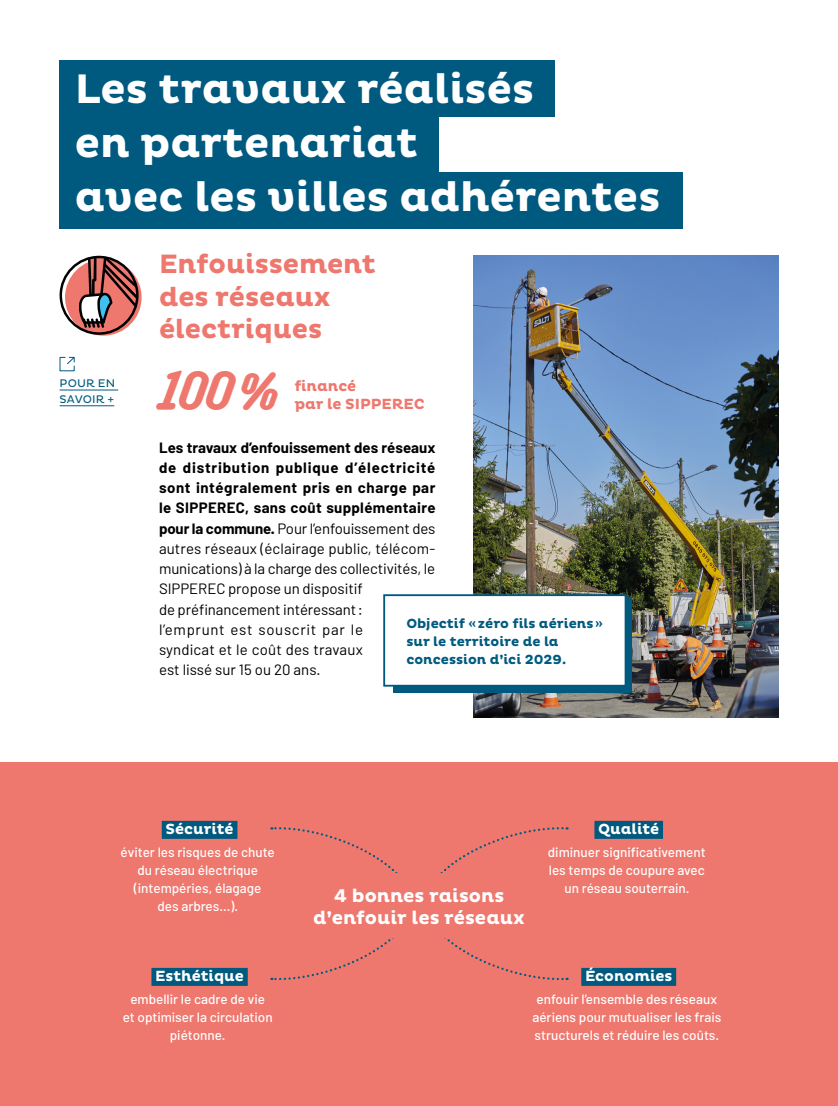
<style>
.page{position:relative;width:838px;height:1106px;background:#fff}
.page>*{position:absolute;margin:0;border:0;box-sizing:border-box;transform-origin:0 0}
.t1{font:45px "Bukhari Script";color:#ee776e}
.t2{font:700 42px/54px "Pluto";color:#fff}
.t3{font:700 27px/32.4px "Pluto";letter-spacing:-.005em;color:#ee776e}
.t4{font:700 18.75px/22.5px "Pluto";color:#fff;text-align:center}
.t5{font:15px/20.2px "Barlow";letter-spacing:-.005em;color:#000}
.t6{font:700 15px "Pluto";color:#fff}
.t7{font:700 15px "Pluto";letter-spacing:-.005em;color:#ee776e}
.t8{font:500 13.5px/18px "Barlow";color:#fff;text-align:center}
.t9{font:700 13.5px/18px "Pluto";color:#005a7f}
.t10{font:11.25px/15.8px "Pluto";letter-spacing:.015em;color:#005a7f}
.s1{font-weight:700}
</style>
<div class="page">
<div style="left:60px;top:108px;width:378px;height:73px;background:#005a7f"></div>
<div style="left:60px;top:61px;width:495px;height:56px;background:#005a7f"></div>
<div style="left:60px;top:173px;width:622px;height:56px;background:#005a7f"></div>
<img style="left:474px;top:256px;width:304px;height:461px">
<div style="left:0;top:762px;width:838px;height:344px;background:#ee776e"></div>
<div style="left:162px;top:821px;width:75px;height:18px;background:#005a7f"></div>
<div style="left:151px;top:967px;width:97px;height:18px;background:#005a7f"></div>
<div style="left:594px;top:821px;width:69px;height:18px;background:#005a7f"></div>
<div style="left:581px;top:967px;width:95px;height:18px;background:#005a7f"></div>
<svg style="left:440px;top:827px;width:127px;height:46px"></svg>
<svg style="left:271px;top:827px;width:127px;height:46px"></svg>
<svg style="left:444px;top:938px;width:123px;height:43px"></svg>
<svg style="left:271px;top:938px;width:123px;height:43px"></svg>
<svg style="left:65px;top:259px;width:77px;height:77px"></svg>
<div style="left:60px;top:256px;width:79px;height:79px;border:2px solid #000;border-radius:50%"></div>
<svg style="left:78px;top:257px;width:59px;height:72px"></svg>
<div style="left:393px;top:597px;width:238px;height:95px;background:#005a7f"></div>
<div style="left:384px;top:595px;width:241px;height:90px;background:#fff"></div>
<div style="left:383px;top:594px;width:243px;height:92px;border:2px solid #005a7f"></div>
<hr style="left:60px;top:389px;width:58px;height:1px;background:#005a7f">
<hr style="left:60px;top:405px;width:54px;height:1px;background:#005a7f">
<svg style="left:59px;top:356px;width:16px;height:16px"></svg>
<h2 class="t2" style="left:75px;top:63px;width:587px">Les travaux réalisés<br>en partenariat<br>avec les villes adhérentes</h2>
<p class="t10" style="left:60px;top:375px;width:57px">POUR EN<br>SAVOIR +</p>
<h3 class="t3" style="left:159px;top:249px;width:218px">Enfouissement des réseaux électriques</h3>
<h1 class="t1" style="left:159px;top:368px;width:120px">100%</h1>
<p class="t7" style="left:294px;top:377px;width:63px">financé</p>
<p class="t7" style="left:294px;top:395px;width:132px">par le SIPPEREC</p>
<p class="t5" style="left:159px;top:436px;width:278px"><span class="s1">Les travaux d’enfouissement des réseaux de distribution publique d’électricité sont intégralement pris en charge par le SIPPEREC, sans coût supplémentaire pour la commune.</span> Pour l’enfouissement des autres réseaux (éclairage public, télécom&shy;munications) à la charge des collectivités, le SIPPEREC propose un dispositif<br>de préfinancement intéressant:<br>l’emprunt est souscrit par le<br>syndicat et le coût des travaux<br>est lissé sur 15 ou 20 ans.</p>
<p class="t9" style="left:406px;top:614px;width:198px">Objectif «zéro fils aériens» sur le territoire de la concession d’ici 2029.</p>
<p class="t6" style="left:165px;top:820px;width:70px">Sécurité</p>
<p class="t8" style="left:121px;top:842px;width:156px">éviter les risques de chute du réseau électrique (intempéries, élagage<br>des arbres…).</p>
<p class="t6" style="left:155px;top:967px;width:90px">Esthétique</p>
<p class="t8" style="left:123px;top:989px;width:152px">embellir le cadre de vie et optimiser la circulation piétonne.</p>
<p class="t4" style="left:313px;top:884px;width:213px">4 bonnes raisons d’enfouir les réseaux</p>
<p class="t6" style="left:598px;top:820px;width:63px">Qualité</p>
<p class="t8" style="left:548px;top:842px;width:159px">diminuer significativement les temps de coupure avec un réseau souterrain.</p>
<p class="t6" style="left:585px;top:967px;width:89px">Économies</p>
<p class="t8" style="left:532px;top:989px;width:190px">enfouir l’ensemble des réseaux aériens pour mutualiser les frais structurels et réduire les coûts.</p>
</div>
